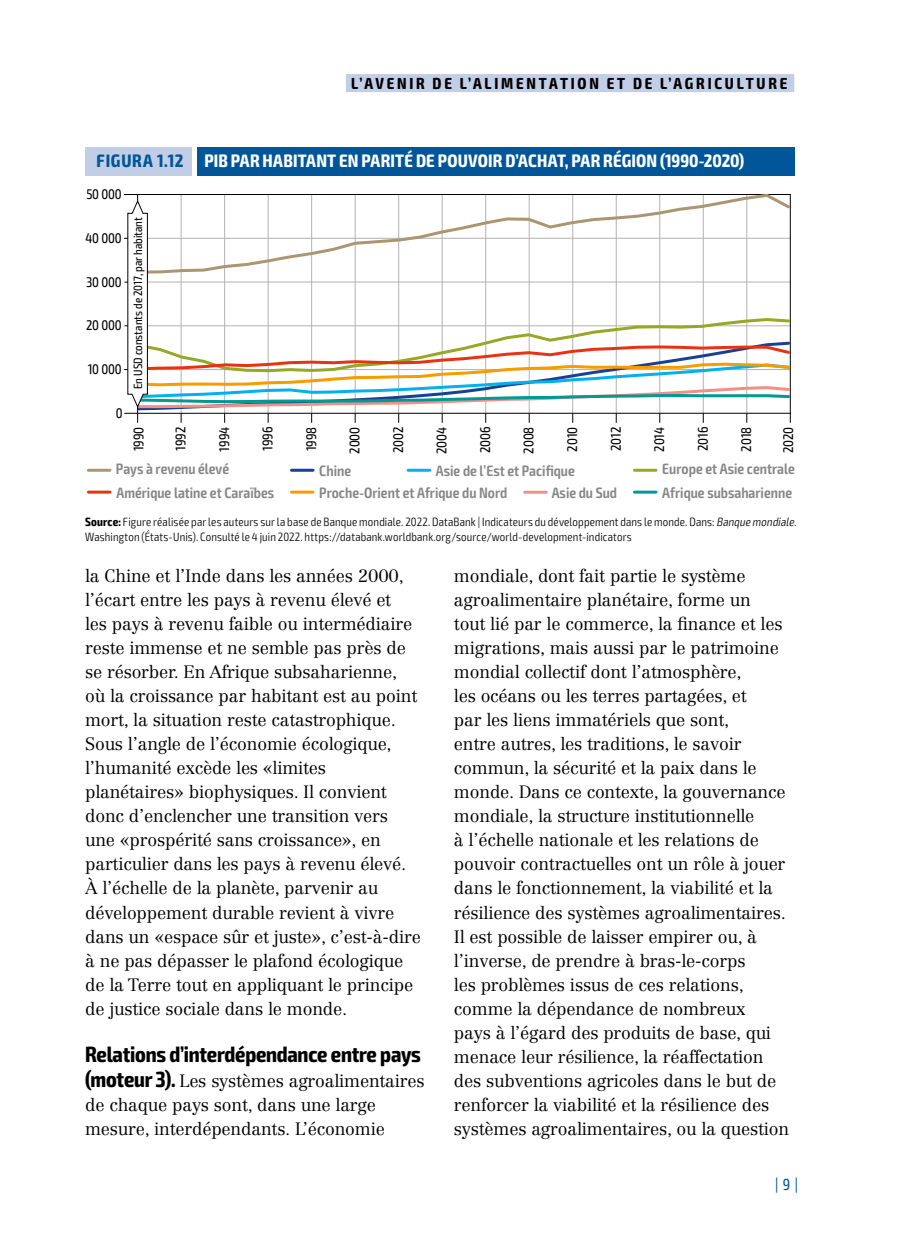
<style>
.page{position:relative;width:908px;height:1248px;background:#fff}
.page>*{position:absolute;margin:0;border:0;box-sizing:border-box;transform-origin:0 0}
.t1{font:700 condensed 22px "Exo 2";letter-spacing:-.01em;color:#000}
.t2{font:700 condensed 18px "Exo 2";letter-spacing:.01em;color:#fff}
.t3{font:300 17.6px/24px "Centennial LT Std";letter-spacing:-.01em;color:#000}
.t4{font:700 condensed 16px "Exo 2";letter-spacing:.175em;color:#000}
.t5{font:condensed 16px "Exo 2";color:#005698}
.t6{font:600 condensed 15px/21.8px "Exo 2";color:#878787}
.t7{font:condensed 14px "Exo 2";color:#000}
.t8{font:300 condensed 12px/15px "Exo 2";letter-spacing:.015em;color:#000}
.t9{font:condensed 12px "Exo 2";color:#000}
.s1{color:#005698}
.s2{font-weight:700}
.s3{font-style:italic}
.s4{font-family:"Exo 2";font-weight:700;font-stretch:condensed;font-size:22px}
</style>
<div class="page">
<div style="left:346px;top:74px;width:447px;height:18px;background:#c2cde6"></div>
<hr style="left:88px;top:468px;width:22px;height:3px;background:#ab9671">
<hr style="left:634px;top:490px;width:21px;height:3px;background:#009a93">
<hr style="left:524px;top:490px;width:22px;height:3px;background:#f28f86">
<hr style="left:634px;top:468px;width:21px;height:3px;background:#96a825">
<hr style="left:88px;top:490px;width:22px;height:3px;background:#e63312">
<hr style="left:408px;top:468px;width:21px;height:3px;background:#00b1eb">
<hr style="left:291px;top:468px;width:22px;height:3px;background:#164194">
<hr style="left:291px;top:490px;width:22px;height:3px;background:#f59c00">
<svg style="left:124px;top:194px;width:667px;height:229px"></svg>
<div style="left:197px;top:147px;width:597px;height:29px;background:#005698"></div>
<div style="left:85px;top:147px;width:106px;height:29px;background:#c2cde6"></div>
<p class="t4" style="left:351px;top:74px;width:437px">L’AVENIR DE L’ALIMENTATION ET DE L’AGRICULTURE</p>
<p class="t2" style="left:97px;top:150px;width:649px"><span class="s1">FIGURA 1.12</span> PIB PAR HABITANT EN PARITÉ DE POUVOIR D’ACHAT, PAR RÉGION (1990-2020)</p>
<p class="t7" style="left:86px;top:185px;width:37px">50 000</p>
<p class="t7" style="left:85px;top:229px;width:38px">40 000</p>
<p class="t7" style="left:86px;top:273px;width:37px">30 000</p>
<p class="t7" style="left:86px;top:317px;width:37px">20 000</p>
<p class="t7" style="left:88px;top:361px;width:35px">10 000</p>
<p class="t7" style="left:116px;top:405px;width:8px">0</p>
<p class="t9" style="left:131px;top:389px;width:173px;rotate:-90deg">En USD constants de 2017, par habitant</p>
<p class="t7" style="left:130px;top:451px;width:26px;rotate:-90deg">1990</p>
<p class="t7" style="left:172px;top:451px;width:26px;rotate:-90deg">1992</p>
<p class="t7" style="left:216px;top:451px;width:26px;rotate:-90deg">1994</p>
<p class="t7" style="left:259px;top:451px;width:26px;rotate:-90deg">1996</p>
<p class="t7" style="left:303px;top:451px;width:26px;rotate:-90deg">1998</p>
<p class="t7" style="left:346px;top:454px;width:29px;rotate:-90deg">2000</p>
<p class="t7" style="left:390px;top:453px;width:28px;rotate:-90deg">2002</p>
<p class="t7" style="left:433px;top:454px;width:29px;rotate:-90deg">2004</p>
<p class="t7" style="left:477px;top:453px;width:28px;rotate:-90deg">2006</p>
<p class="t7" style="left:520px;top:454px;width:29px;rotate:-90deg">2008</p>
<p class="t7" style="left:563px;top:451px;width:27px;rotate:-90deg">2010</p>
<p class="t7" style="left:607px;top:451px;width:26px;rotate:-90deg">2012</p>
<p class="t7" style="left:650px;top:452px;width:27px;rotate:-90deg">2014</p>
<p class="t7" style="left:694px;top:451px;width:26px;rotate:-90deg">2016</p>
<p class="t7" style="left:737px;top:451px;width:26px;rotate:-90deg">2018</p>
<p class="t7" style="left:779px;top:453px;width:28px;rotate:-90deg">2020</p>
<p class="t6" style="left:116px;top:458px;width:115px">Pays à revenu élevé</p>
<p class="t6" style="left:116px;top:481px;width:159px">Amérique latine et Caraïbes</p>
<p class="t6" style="left:662px;top:458px;width:134px">Europe et Asie centrale</p>
<p class="t6" style="left:319px;top:460px;width:257px;text-indent:117px">Asie de l’Est et Pacifique<br>Proche-Orient et Afrique du Nord</p>
<p class="t6" style="left:319px;top:460px;width:33px">Chine</p>
<p class="t6" style="left:551px;top:481px;width:67px">Asie du Sud</p>
<p class="t6" style="left:662px;top:481px;width:131px">Afrique subsaharienne</p>
<p class="t8" style="left:85px;top:514px;width:715px"><span class="s2">Source:</span> Figure réalisée par les auteurs sur la base de Banque mondiale. 2022. DataBank | Indicateurs du développement dans le monde. Dans: <span class="s3">Banque mondiale.<br></span>Washington (États-Unis). Consulté le 4 juin 2022. https://databank.worldbank.org/source/world-development-indicators</p>
<p class="t3" style="left:85px;top:564px;width:337px">la Chine et l’Inde dans les années 2000, l’écart entre les pays à revenu élevé et<br>les pays à revenu faible ou intermédiaire reste immense et ne semble pas près de se résorber. En Afrique subsaharienne, où la croissance par habitant est au point mort, la situation reste catastrophique.<br>Sous l’angle de l’économie écologique, l’humanité excède les «limites planétaires» biophysiques. Il convient donc d’enclencher une transition vers une «prospérité sans croissance», en particulier dans les pays à revenu élevé.<br>À l’échelle de la planète, parvenir au développement durable revient à vivre dans un «espace sûr et juste», c’est-à-dire à ne pas dépasser le plafond écologique de la Terre tout en appliquant le principe de justice sociale dans le monde.</p>
<p class="t1" style="left:85px;top:1041px;width:337px">Relations d’interdépendance entre pays</p>
<p class="t3" style="left:85px;top:1068px;width:341px"><span class="s4">(moteur 3).</span> Les systèmes agroalimentaires de chaque pays sont, dans une large mesure, interdépendants. L’économie</p>
<p class="t3" style="left:454px;top:564px;width:336px">mondiale, dont fait partie le système agroalimentaire planétaire, forme un<br>tout lié par le commerce, la finance et les migrations, mais aussi par le patrimoine mondial collectif dont l’atmosphère,<br>les océans ou les terres partagées, et<br>par les liens immatériels que sont,<br>entre autres, les traditions, le savoir commun, la sécurité et la paix dans le monde. Dans ce contexte, la gouvernance mondiale, la structure institutionnelle<br>à l’échelle nationale et les relations de pouvoir contractuelles ont un rôle à jouer dans le fonctionnement, la viabilité et la résilience des systèmes agroalimentaires.<br>Il est possible de laisser empirer ou, à l’inverse, de prendre à bras-le-corps<br>les problèmes issus de ces relations, comme la dépendance de nombreux<br>pays à l’égard des produits de base, qui menace leur résilience, la réaffectation des subventions agricoles dans le but de renforcer la viabilité et la résilience des systèmes agroalimentaires, ou la question</p>
<p class="t5" style="left:774px;top:1174px;width:24px">|9|</p>
</div>
